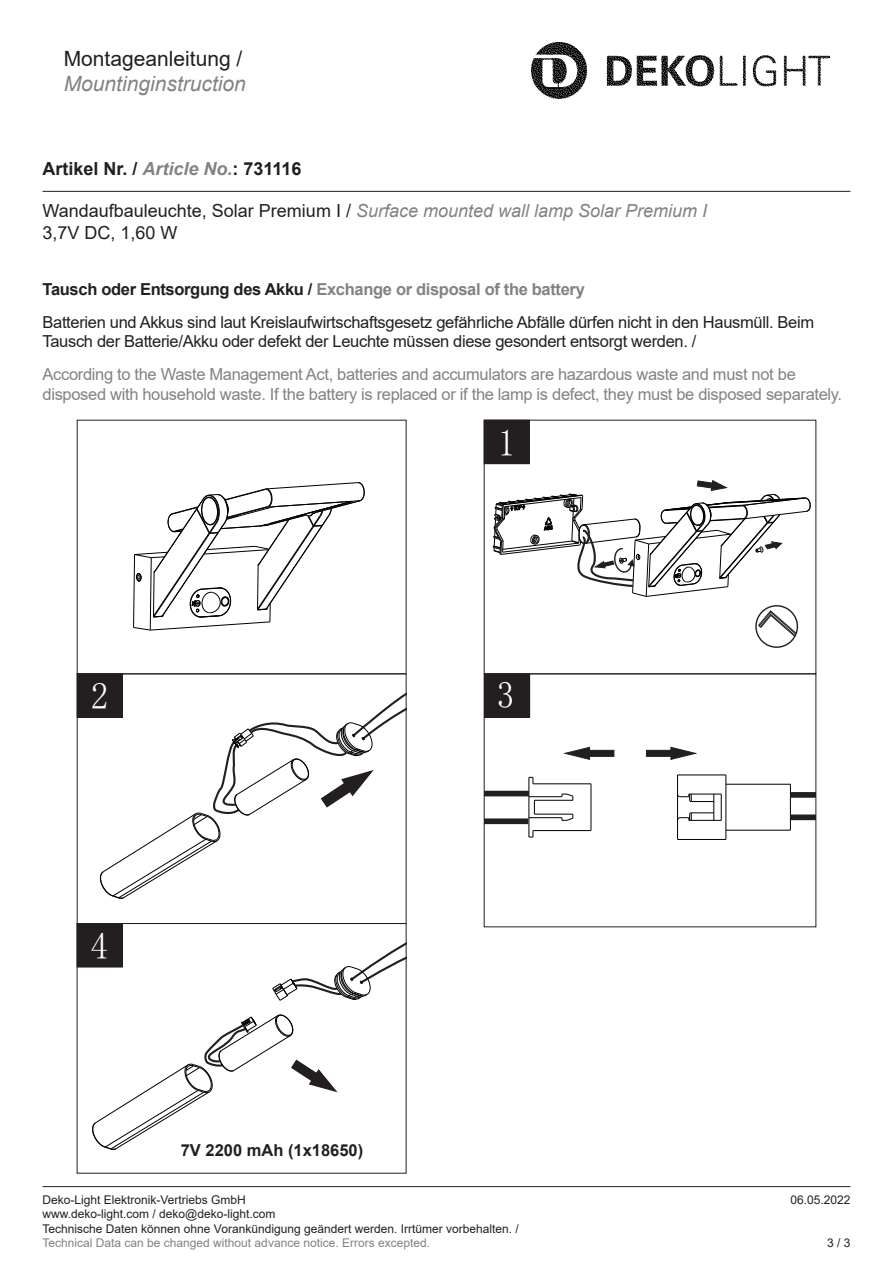
<style>
.page{position:relative;width:893px;height:1263px;background:#fff}
.page>*{position:absolute;margin:0;border:0;box-sizing:border-box;transform-origin:0 0}
.t1{font:37.8px "Sim Sun";color:#fff;scale:.93 1}
.t2{font:37.8px "Sim Sun";color:#fff;scale:.94 1}
.t3{font:italic 21px "Arial";color:#808285}
.t4{font:21px "Arial";color:#231f20}
.Kurzbezeichnung{font:italic 18px "Arial";color:#808285}
.Artikel_Nummer{font:700 18px "Arial";color:#231f20}
.Kurzbezeichnung-2{font:18px "Arial";color:#231f20}
.Hervorhebung___Wicht{font:16.5px/19.8px "Arial";letter-spacing:-.02em;color:#808285}
.Hervorhebung___Wicht-2{font:16.5px/19.8px "Arial";letter-spacing:-.02em;color:#231f20}
.Hervorhebung___Wicht-3{font:700 16.5px "Arial";letter-spacing:-.02em;color:#808285}
.Hervorhebung___Wicht-4{font:700 16.5px "Arial";color:#231f20}
.Fußtext{font:12px "Arial";color:#231f20}
.Fußtext-2{font:12px "Arial";color:#808285}
.s1{font-style:italic;color:#808285}
.s2{font-style:normal;color:#231f20}
.s3{color:#231f20}
</style>
<div class="page">
<hr style="left:43px;top:191px;width:807px;height:1px;background:#231f20">
<img style="left:531px;top:43px;width:298px;height:55px">
<hr style="left:43px;top:1186px;width:807px;height:1px;background:#231f20">
<svg style="left:133px;top:482px;width:232px;height:148px"></svg>
<svg style="left:493px;top:480px;width:318px;height:117px"></svg>
<div style="left:484px;top:420px;width:332px;height:254px;border:1px solid #231f20"></div>
<svg style="left:92px;top:1014px;width:246px;height:136px"></svg>
<svg style="left:272px;top:943px;width:132px;height:58px"></svg>
<hr style="left:533px;top:830px;width:58px;height:1px;background:#000">
<hr style="left:529px;top:817px;width:33px;height:1px;background:#000">
<hr style="left:534px;top:814px;width:39px;height:1px;background:#000">
<hr style="left:534px;top:800px;width:39px;height:1px;background:#000">
<hr style="left:529px;top:796px;width:33px;height:1px;background:#000">
<hr style="left:533px;top:783px;width:58px;height:1px;background:#000">
<hr style="left:529px;top:777px;width:1px;height:60px;background:#000">
<svg style="left:529px;top:777px;width:5px;height:7px"></svg>
<svg style="left:529px;top:830px;width:5px;height:8px"></svg>
<svg style="left:534px;top:800px;width:1px;height:14px"></svg>
<svg style="left:562px;top:814px;width:12px;height:7px"></svg>
<svg style="left:562px;top:794px;width:12px;height:6px"></svg>
<hr style="left:591px;top:784px;width:1px;height:46px;background:#000">
<hr style="left:677px;top:839px;width:49px;height:1px;background:#000">
<hr style="left:726px;top:830px;width:64px;height:1px;background:#000">
<hr style="left:689px;top:820px;width:32px;height:1px;background:#000">
<hr style="left:689px;top:794px;width:32px;height:1px;background:#000">
<hr style="left:726px;top:784px;width:64px;height:1px;background:#000">
<hr style="left:677px;top:775px;width:49px;height:1px;background:#000">
<hr style="left:677px;top:775px;width:1px;height:64px;background:#000">
<svg style="left:721px;top:794px;width:1px;height:26px"></svg>
<hr style="left:726px;top:775px;width:1px;height:64px;background:#000">
<hr style="left:790px;top:784px;width:1px;height:46px;background:#000">
<svg style="left:677px;top:794px;width:38px;height:26px"></svg>
<div style="left:790px;top:792px;width:26px;height:6px;background:#231f20"></div>
<div style="left:790px;top:814px;width:26px;height:6px;background:#231f20"></div>
<div style="left:484px;top:791px;width:45px;height:5px;background:#231f20"></div>
<div style="left:484px;top:818px;width:44px;height:6px;background:#231f20"></div>
<svg style="left:564px;top:747px;width:50px;height:13px"></svg>
<svg style="left:646px;top:747px;width:51px;height:13px"></svg>
<div style="left:77px;top:674px;width:45px;height:43px;background:#231f20"></div>
<div style="left:484px;top:420px;width:45px;height:44px;background:#231f20"></div>
<div style="left:484px;top:420px;width:46px;height:44px;border:1px solid #231f20"></div>
<div style="left:484px;top:674px;width:46px;height:43px;background:#231f20"></div>
<div style="left:77px;top:923px;width:45px;height:44px;background:#231f20"></div>
<svg style="left:100px;top:681px;width:304px;height:218px"></svg>
<div style="left:77px;top:674px;width:329px;height:250px;border:1px solid #231f20"></div>
<svg style="left:756px;top:606px;width:41px;height:41px"></svg>
<svg style="left:758px;top:610px;width:39px;height:29px"></svg>
<div style="left:755px;top:605px;width:43px;height:43px;border:1px solid #231f20;border-radius:50%"></div>
<p class="t4" style="left:64px;top:44px;width:180px">Montageanleitung /</p>
<p class="t3" style="left:64px;top:70px;width:184px">Mountinginstruction</p>
<p class="Artikel_Nummer" style="left:43px;top:156px;width:261px">Artikel Nr. / <span class="s1">Article No.</span>: 731116</p>
<p class="Kurzbezeichnung" style="left:43px;top:199px;width:666px"><span class="s2">Wandaufbauleuchte, Solar Premium I /</span> Surface mounted wall lamp Solar Premium I</p>
<p class="Kurzbezeichnung-2" style="left:43px;top:220px;width:137px">3,7V DC, 1,60 W</p>
<p class="Hervorhebung___Wicht-3" style="left:43px;top:278px;width:544px"><span class="s3">Tausch oder Entsorgung des Akku /</span> Exchange or disposal of the battery</p>
<p class="Hervorhebung___Wicht-2" style="left:43px;top:312px;width:773px">Batterien und Akkus sind laut Kreislaufwirtschaftsgesetz gefährliche Abfälle dürfen nicht in den Hausmüll. Beim<br>Tausch der Batterie/Akku oder defekt der Leuchte müssen diese gesondert entsorgt werden. /</p>
<p class="Hervorhebung___Wicht" style="left:43px;top:364px;width:801px">According to the Waste Management Act, batteries and accumulators are hazardous waste and must not be disposed with household waste. If the battery is replaced or if the lamp is defect, they must be disposed separately.</p>
<p class="t2" style="left:91px;top:676px;width:20px">2</p>
<p class="t1" style="left:91px;top:926px;width:20px">4</p>
<p class="Hervorhebung___Wicht-4" style="left:181px;top:1138px;width:184px">7V 2200 mAh (1x18650)</p>
<p class="t1" style="left:498px;top:424px;width:20px">1</p>
<p class="t1" style="left:497px;top:675px;width:20px">3</p>
<p class="Fußtext" style="left:43px;top:1191px;width:205px">Deko-Light Elektronik-Vertriebs GmbH</p>
<p class="Fußtext" style="left:790px;top:1191px;width:62px">06.05.2022</p>
<p class="Fußtext" style="left:43px;top:1206px;width:234px">www.deko-light.com / deko@deko-light.com</p>
<p class="Fußtext" style="left:43px;top:1220px;width:478px">Technische Daten können ohne Vorankündigung geändert werden. Irrtümer vorbehalten. /</p>
<p class="Fußtext-2" style="left:43px;top:1234px;width:389px">Technical Data can be changed without advance notice. Errors excepted.</p>
<p class="Fußtext" style="left:827px;top:1234px;width:25px">3 / 3</p>
</div>
